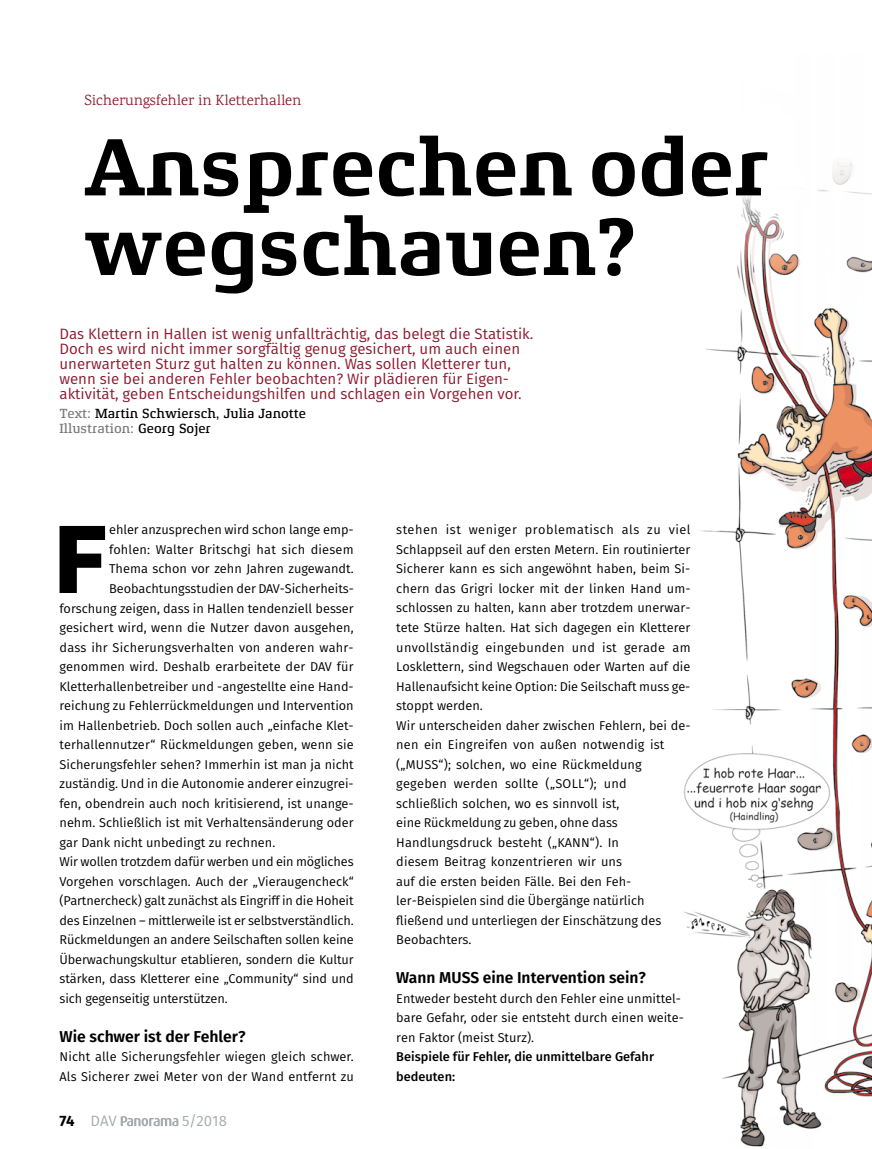
<style>
.page{position:relative;width:872px;height:1149px;background:#fff}
.page>*{position:absolute;margin:0;border:0;box-sizing:border-box;transform-origin:0 0}
.t1{font:900 100.5px "Maven Pro";color:#000}
.t2{font:700 82.5px/79.5px "Xenois Slab Pro";color:#000}
.t3{font:600 15.75px "Fira Sans";color:#000}
.t4{font:15px/15px "Fira Sans";color:#8c192e}
.t5{font:15px "Karma";color:#8c192e}
.t6{font:15px "Fira Sans";color:#a5acaf}
.t7{font:500 13.5px/15px "Xenois Slab Pro";color:#000}
.t8{font:12.75px/19.5px "Fira Sans";color:#000}
.t9{font:500 12.75px/19.5px "Fira Sans";color:#000}
.s1{color:#7b7c7e}
.s2{font-weight:700;color:#000}
</style>
<div class="page">
<svg style="left:121px;top:1116px;width:57px;height:9px"></svg>
<img style="left:683px;top:162px;width:189px;height:985px">
<p class="t5" style="left:84px;top:91px;width:218px">Sicherungsfehler in Kletterhallen</p>
<h2 class="t2" style="left:84px;top:127px;width:687px">Ansprechen oder wegschauen?</h2>
<p class="t4" style="left:60px;top:326px;width:475px">Das Klettern in Hallen ist wenig unfallträchtig, das belegt die Statistik.<br>Doch es wird nicht immer sorgfältig genug gesichert, um auch einen unerwarteten Sturz gut halten zu können. Was sollen Kletterer tun, wenn sie bei anderen Fehler beobachten? Wir plädieren für Eigen&shy;aktivität, geben Entscheidungshilfen und schlagen ein Vorgehen vor.</p>
<p class="t7" style="left:60px;top:406px;width:248px"><span class="s1">Text:</span> Martin Schwiersch, Julia Janotte<br><span class="s1">Illustration:</span> Georg Sojer</p>
<h1 class="t1" style="left:51px;top:495px;width:60px">F</h1>
<p class="t8" style="left:109px;top:520px;width:246px">ehler anzusprechen wird schon lange emp-</p>
<p class="t8" style="left:109px;top:539px;width:246px">fohlen: Walter Britschgi hat sich diesem</p>
<p class="t8" style="left:109px;top:559px;width:246px">Thema schon vor zehn Jahren zugewandt.</p>
<p class="t8" style="left:109px;top:578px;width:246px">Beobachtungsstudien der DAV-Sicherheits-</p>
<p class="t8" style="left:60px;top:597px;width:296px">forschung zeigen, dass in Hallen tendenziell besser</p>
<p class="t8" style="left:60px;top:617px;width:296px">gesichert wird, wenn die Nutzer davon ausgehen,</p>
<p class="t8" style="left:60px;top:636px;width:294px">dass ihr Sicherungsverhalten von anderen wahr-</p>
<p class="t8" style="left:60px;top:656px;width:295px">genommen wird. Deshalb erarbeitete der DAV für</p>
<p class="t8" style="left:60px;top:675px;width:294px">Kletterhallenbetreiber und -angestellte eine Hand-</p>
<p class="t8" style="left:60px;top:695px;width:296px">reichung zu Fehlerrückmeldungen und Intervention</p>
<p class="t8" style="left:60px;top:714px;width:296px">im Hallenbetrieb. Doch sollen auch „einfache Klet-</p>
<p class="t8" style="left:60px;top:734px;width:296px">terhallennutzer“ Rückmeldungen geben, wenn sie</p>
<p class="t8" style="left:60px;top:753px;width:296px">Sicherungsfehler sehen? Immerhin ist man ja nicht</p>
<p class="t8" style="left:60px;top:773px;width:296px">zuständig. Und in die Autonomie anderer einzugrei-</p>
<p class="t8" style="left:60px;top:792px;width:296px">fen, obendrein auch noch kritisierend, ist unange-</p>
<p class="t8" style="left:60px;top:812px;width:296px">nehm. Schließlich ist mit Verhaltensänderung oder</p>
<p class="t8" style="left:60px;top:831px;width:217px">gar Dank nicht unbedingt zu rechnen.</p>
<p class="t8" style="left:60px;top:851px;width:295px">Wir wollen trotzdem dafür werben und ein mögliches</p>
<p class="t8" style="left:60px;top:870px;width:296px">Vorgehen vorschlagen. Auch der „Vieraugencheck“</p>
<p class="t8" style="left:60px;top:890px;width:295px">(Partnercheck) galt zunächst als Eingriff in die Hoheit</p>
<p class="t8" style="left:60px;top:909px;width:296px">des Einzelnen – mittlerweile ist er selbstverständlich.</p>
<p class="t8" style="left:60px;top:929px;width:296px">Rückmeldungen an andere Seilschaften sollen keine</p>
<p class="t8" style="left:60px;top:948px;width:296px">Überwachungskultur etablieren, sondern die Kultur</p>
<p class="t8" style="left:60px;top:968px;width:296px">stärken, dass Kletterer eine „Community“ sind und</p>
<p class="t8" style="left:60px;top:987px;width:170px">sich gegenseitig unterstützen.</p>
<p class="t3" style="left:60px;top:1023px;width:187px">Wie schwer ist der Fehler?</p>
<p class="t8" style="left:60px;top:1046px;width:296px">Nicht alle Sicherungsfehler wiegen gleich schwer.<br>Als Sicherer zwei Meter von der Wand entfernt zu</p>
<p class="t6" style="left:60px;top:1109px;width:59px"><span class="s2">74</span> DAV</p>
<p class="t6" style="left:182px;top:1109px;width:46px">5/2018</p>
<p class="t8" style="left:396px;top:520px;width:296px">stehen ist weniger problematisch als zu viel Schlappseil auf den ersten Metern. Ein routinierter Sicherer kann es sich angewöhnt haben, beim Si&shy;chern das Grigri locker mit der linken Hand um&shy;schlossen zu halten, kann aber trotzdem unerwar&shy;tete Stürze halten. Hat sich dagegen ein Kletterer unvollständig eingebunden und ist gerade am Losklettern, sind Wegschauen oder Warten auf die Hallenaufsicht keine Option: Die Seilschaft muss ge&shy;stoppt werden.<br>Wir unterscheiden daher zwischen Fehlern, bei de&shy;nen ein Eingreifen von außen notwendig ist („MUSS“); solchen, wo eine Rückmeldung gegeben werden sollte („SOLL“); und schließlich solchen, wo es sinnvoll ist,<br>eine Rückmeldung zu geben, ohne dass Handlungsdruck besteht („KANN“). In<br>diesem Beitrag konzentrieren wir uns<br>auf die ersten beiden Fälle. Bei den Feh&shy;ler-Beispielen sind die Übergänge natürlich fließend und unterliegen der Einschätzung des Beobachters.</p>
<p class="t3" style="left:396px;top:964px;width:251px">Wann MUSS eine Intervention sein?</p>
<p class="t8" style="left:396px;top:988px;width:289px">Entweder besteht durch den Fehler eine unmittel&shy;bare Gefahr, oder sie entsteht durch einen weite&shy;ren Faktor (meist Sturz).</p>
<p class="t9" style="left:396px;top:1046px;width:259px">Beispiele für Fehler, die unmittelbare Gefahr bedeuten:</p>
</div>
